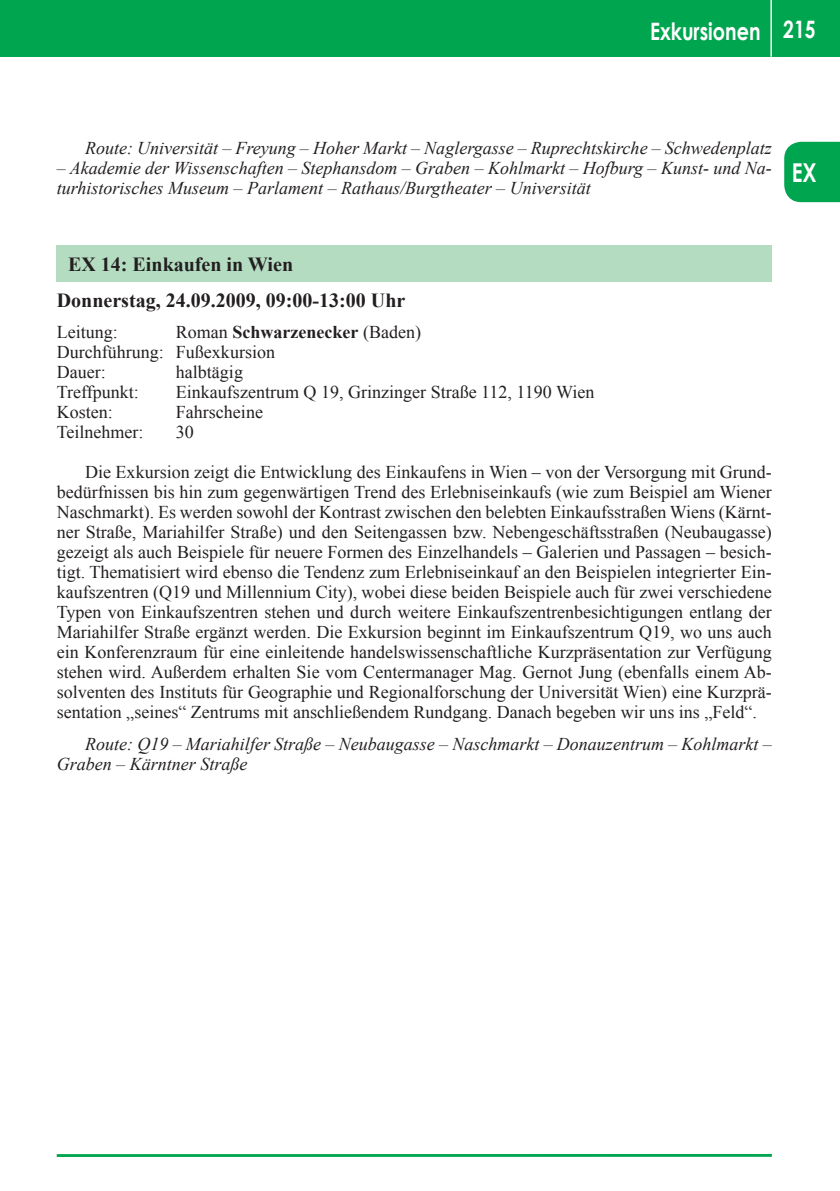
<style>
.page{position:relative;width:840px;height:1191px;background:#fff}
.page>*{position:absolute;margin:0;border:0;box-sizing:border-box;transform-origin:0 0}
.t1{font:700 26px "Century Gothic";color:#fff;scale:.8 1}
.t2{font:700 24px "Century Gothic";color:#fff;scale:.8 1}
.t3{font:700 20px/36.2px "Times New Roman";color:#231f20}
.t4{font:18px/20px "Times New Roman";color:#231f20}
.t5{font:italic 18px/20px "Times New Roman";color:#231f20}
.s1{font-weight:700}
</style>
<div class="page">
<div style="left:0;top:0;width:839px;height:57px;background:#00a54f"></div>
<hr style="left:770px;top:0;width:1px;height:57px;background:#fff">
<hr style="left:57px;top:1154px;width:714px;height:3px;background:#00a54f">
<div style="left:784px;top:142px;width:55px;height:60px;background:#00a54f"></div>
<div style="left:57px;top:246px;width:714px;height:36px;background:#b3dcc0"></div>
<h2 class="t2" style="left:649px;top:16px;width:208px">Exkursionen 215</h2>
<p class="t5" style="left:85px;top:138px;width:688px">Route: Universität – Freyung – Hoher Markt – Naglergasse – Ruprechtskirche – Schwedenplatz</p>
<p class="t5" style="left:57px;top:158px;width:716px">– Akademie der Wissenschaften – Stephansdom – Graben – Kohlmarkt – Hofburg – Kunst- und Na&shy;turhistorisches Museum – Parlament – Rathaus/Burgtheater – Universität</p>
<h1 class="t1" style="left:791px;top:156px;width:33px">EX</h1>
<p class="t3" style="left:57px;top:245px;width:350px;text-indent:11px">EX 14: Einkaufen in Wien<br>Donnerstag, 24.09.2009, 09:00-13:00 Uhr</p>
<p class="t4" style="left:57px;top:322px;width:63px">Leitung:</p>
<p class="t4" style="left:57px;top:322px;width:365px;text-indent:119px">Roman <span class="s1">Schwarzenecker</span> (Baden)<br>Durchführung: Fußexkursion<br>Dauer:</p>
<p class="t4" style="left:176px;top:362px;width:68px">halbtägig</p>
<p class="t4" style="left:57px;top:382px;width:84px">Treffpunkt:</p>
<p class="t4" style="left:176px;top:382px;width:420px">Einkaufszentrum Q 19, Grinzinger Straße 112, 1190 Wien</p>
<p class="t4" style="left:57px;top:402px;width:57px">Kosten:</p>
<p class="t4" style="left:176px;top:402px;width:88px">Fahrscheine</p>
<p class="t4" style="left:57px;top:422px;width:88px">Teilnehmer:</p>
<p class="t4" style="left:176px;top:422px;width:19px">30</p>
<p class="t4" style="left:57px;top:462px;width:716px;text-align:justify;text-indent:28px">Die Exkursion zeigt die Entwicklung des Einkaufens in Wien – von der Versorgung mit Grund&shy;bedürfnissen bis hin zum gegenwärtigen Trend des Erlebniseinkaufs (wie zum Beispiel am Wiener Naschmarkt). Es werden sowohl der Kontrast zwischen den belebten Einkaufsstraßen Wiens (Kärnt&shy;ner Straße, Mariahilfer Straße) und den Seitengassen bzw. Nebengeschäftsstraßen (Neubaugasse) gezeigt als auch Beispiele für neuere Formen des Einzelhandels – Galerien und Passagen – besich&shy;tigt. Thematisiert wird ebenso die Tendenz zum Erlebniseinkauf an den Beispielen integrierter Ein&shy;kaufszentren (Q19 und Millennium City), wobei diese beiden Beispiele auch für zwei verschiedene Typen von Einkaufszentren stehen und durch weitere Einkaufszentrenbesichtigungen entlang der Mariahilfer Straße ergänzt werden. Die Exkursion beginnt im Einkaufszentrum Q19, wo uns auch ein Konferenzraum für eine einleitende handelswissenschaftliche Kurzpräsentation zur Verfügung stehen wird. Außerdem erhalten Sie vom Centermanager Mag. Gernot Jung (ebenfalls einem Ab&shy;solventen des Instituts für Geographie und Regionalforschung der Universität Wien) eine Kurzprä&shy;sentation „seines“ Zentrums mit anschließendem Rundgang. Danach begeben wir uns ins „Feld“.</p>
<p class="t5" style="left:57px;top:733px;width:716px;text-indent:28px">Route: Q19 – Mariahilfer Straße – Neubaugasse – Naschmarkt – Donauzentrum – Kohlmarkt –<br>Graben – Kärntner Straße</p>
</div>
